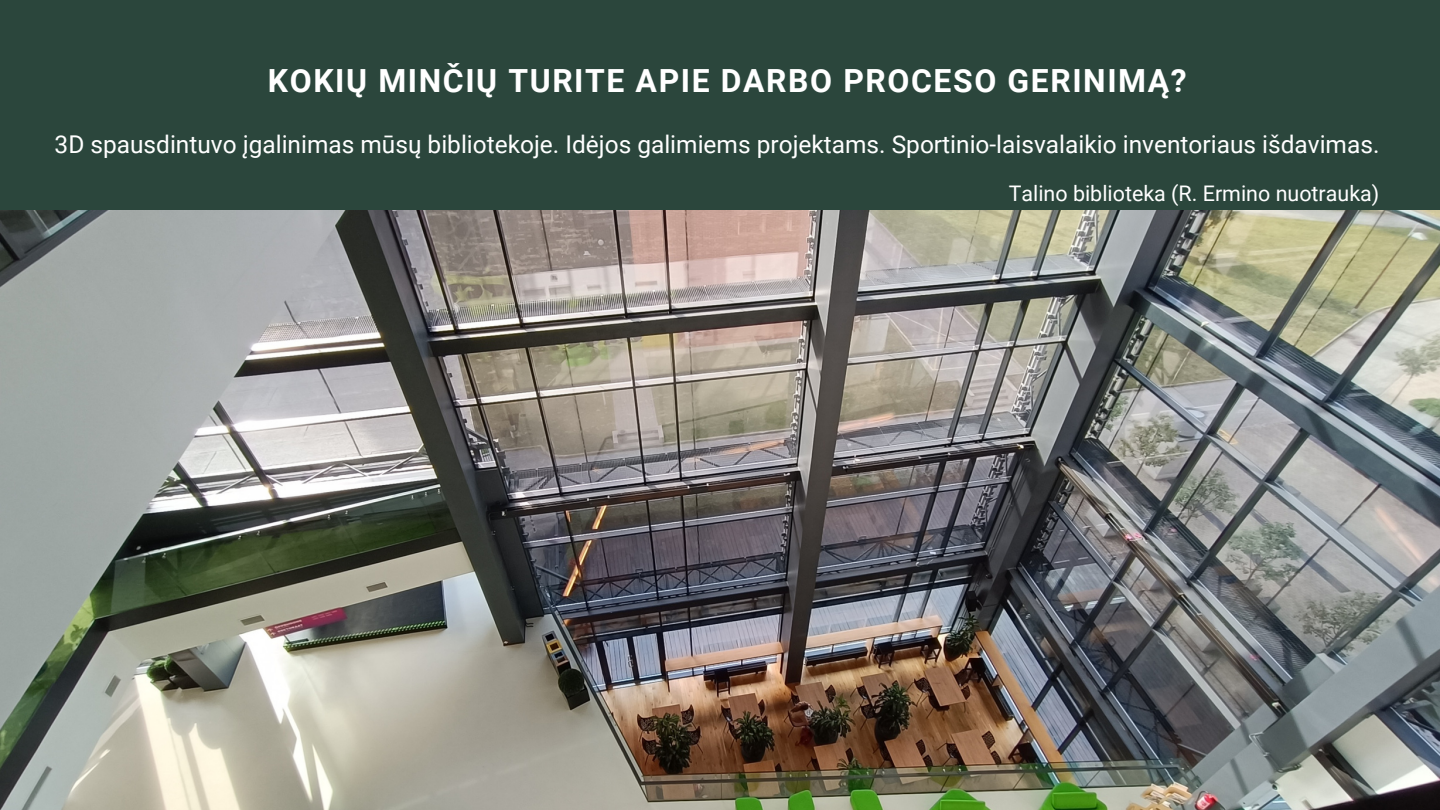
<style>
.page{position:relative;width:1440px;height:810px;background:#2b463c}
.page>*{position:absolute;margin:0;border:0;box-sizing:border-box;transform-origin:0 0}
.t1{font:700 31.9px "Roboto";letter-spacing:.05em;color:#fff}
.t2{font:24.5px "Roboto";color:#fff}
.t3{font:21.5px "Roboto";color:#fff}
</style>
<div class="page">
<img style="left:0;top:210px;width:1440px;height:600px">
<h1 class="t1" style="left:268px;top:62px;width:920px">KOKIŲ MINČIŲ TURITE APIE DARBO PROCESO GERINIMĄ?</h1>
<p class="t2" style="left:55px;top:131px;width:1326px">3D spausdintuvo įgalinimas mūsų bibliotekoje. Idėjos galimiems projektams. Sportinio-laisvalaikio inventoriaus išdavimas.</p>
<p class="t3" style="left:1009px;top:181px;width:372px">Talino biblioteka (R. Ermino nuotrauka)</p>
</div>
